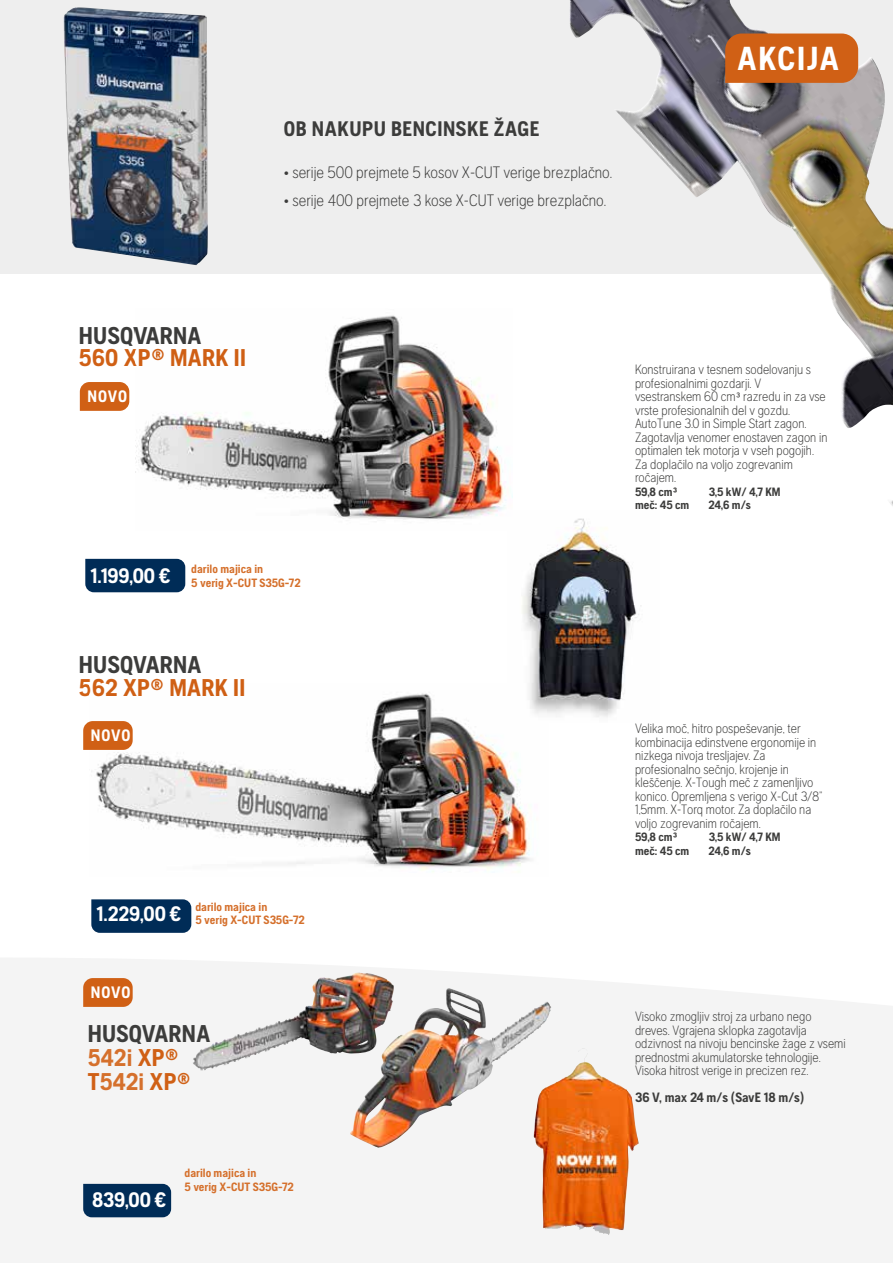
<style>
.page{position:relative;width:893px;height:1263px;background:#fff}
.page>*{position:absolute;margin:0;border:0;box-sizing:border-box;transform-origin:0 0}
.t1{font:700 33.15px "Husqvarna Gothic";letter-spacing:.045em;color:#fff}
.t2{font:700 24.15px/24px "Husqvarna Gothic";letter-spacing:.01em;color:#3c3c3b}
.t3{font:700 24.15px "Husqvarna Gothic";letter-spacing:.01em;color:#d06015}
.t4{font:700 21px "Husqvarna Gothic";letter-spacing:.025em;color:#3c3c3b}
.t5{font:700 20.85px "Husqvarna Gothic";letter-spacing:-.005em;color:#fff}
.t6{font:300 16.5px "Husqvarna Gothic";color:#3c3c3b}
.t7{font:700 16.5px "Husqvarna Gothic";letter-spacing:.045em;color:#fff}
.t8{font:300 13.5px/13.5px "Husqvarna Gothic";color:#3c3c3b}
.t9{font:700 13.5px "Husqvarna Gothic";color:#3c3c3b}
.t10{font:700 12px/13.5px "Husqvarna Gothic";color:#d5702c}
.t11{font:700 12px "Husqvarna Gothic";color:#3c3c3b}
.s1{color:#d5702c}
.s2{color:#d06015}
.s3{font-weight:400;font-size:12px}
</style>
<div class="page">
<div style="left:0;top:0;width:893px;height:274px;background:#eee"></div>
<img style="left:570px;top:0;width:323px;height:506px">
<svg style="left:0;top:958px;width:893px;height:305px;fill:#f4f4f4"></svg>
<img style="left:91px;top:693px;width:440px;height:179px">
<div style="left:725px;top:34px;width:133px;height:49px;background:#d06015"></div>
<img style="left:64px;top:7px;width:144px;height:258px">
<img style="left:135px;top:315px;width:378px;height:205px">
<div style="left:85px;top:559px;width:100px;height:33px;background:#002c57"></div>
<svg style="left:91px;top:899px;width:100px;height:34px;background:#08325c"></svg>
<svg style="left:83px;top:978px;width:50px;height:29px"></svg>
<div style="left:83px;top:1184px;width:88px;height:33px;background:#002c57"></div>
<img style="left:532px;top:1048px;width:65px;height:183px">
<img style="left:287px;top:973px;width:70px;height:47px">
<img style="left:508px;top:510px;width:133px;height:213px">
<svg style="left:83px;top:721px;width:50px;height:29px"></svg>
<svg style="left:80px;top:382px;width:49px;height:29px"></svg>
<h3 class="t4" style="left:284px;top:117px;width:257px">OB NAKUPU BENCINSKE ŽAGE</h3>
<p class="t6" style="left:284px;top:164px;width:330px">• serije 500 prejmete 5 kosov X-CUT verige brezplačno.</p>
<p class="t6" style="left:284px;top:191px;width:324px">• serije 400 prejmete 3 kose X-CUT verige brezplačno.</p>
<h1 class="t1" style="left:738px;top:39px;width:103px">AKCIJA</h1>
<h2 class="t2" style="left:79px;top:323px;width:124px">HUSQVARNA</h2>
<h2 class="t3" style="left:79px;top:344px;width:169px">560 XP® MARK II</h2>
<p class="t7" style="left:87px;top:387px;width:41px">NOVO</p>
<h3 class="t5" style="left:91px;top:563px;width:81px">1.199,00 €</h3>
<p class="t10" style="left:191px;top:562px;width:111px">darilo majica in<br>5 verig X-CUT S35G-72</p>
<h2 class="t2" style="left:79px;top:652px;width:124px">HUSQVARNA</h2>
<h2 class="t3" style="left:79px;top:673px;width:168px">562 XP® MARK II</h2>
<p class="t7" style="left:91px;top:726px;width:41px">NOVO</p>
<h3 class="t5" style="left:97px;top:901px;width:86px">1.229,00 €</h3>
<p class="t10" style="left:195px;top:900px;width:111px">darilo majica in<br>5 verig X-CUT S35G-72</p>
<p class="t7" style="left:91px;top:983px;width:41px">NOVO</p>
<h2 class="t2" style="left:88px;top:1021px;width:124px">HUSQVARNA<br><span class="s1">542i</span> <span class="s2">XP®<br>T</span><span class="s1">542i</span> <span class="s2">XP®</span></h2>
<h3 class="t5" style="left:92px;top:1188px;width:76px">839,00 €</h3>
<p class="t10" style="left:185px;top:1166px;width:111px">darilo majica in<br>5 verig X-CUT S35G-72</p>
<p class="t8" style="left:635px;top:363px;width:194px">Konstruirana v tesnem sodelovanju s profesionalnimi gozdarji. V vsestranskem 60 cm<span class="s3">³</span> razredu in za vse vrste profesionalnih del v gozdu.<br>AutoTune 3.0 in Simple Start zagon.<br>Zagotavlja venomer enostaven zagon in optimalen tek motorja v vseh pogojih.<br>Za doplačilo na voljo zogrevanim ročajem.</p>
<p class="t11" style="left:635px;top:484px;width:44px">59,8 сm³</p>
<p class="t11" style="left:709px;top:484px;width:73px">3,5 kW/ 4,7 KM</p>
<p class="t11" style="left:635px;top:498px;width:56px">meč: 45 cm</p>
<p class="t11" style="left:709px;top:498px;width:44px">24,6 m/s</p>
<p class="t8" style="left:635px;top:722px;width:189px">Velika moč, hitro pospeševanje, ter kombinacija edinstvene ergonomije in nizkega nivoja tresljajev. Za profesionalno sečnjo, krojenje in kleščenje. X-Tough meč z zamenljivo konico. Opremljena s verigo X-Cut 3/8” 1,5mm. X-Torq motor. Za doplačilo na voljo zogrevanim ročajem.</p>
<p class="t11" style="left:635px;top:830px;width:44px">59,8 сm³</p>
<p class="t11" style="left:709px;top:830px;width:73px">3,5 kW/ 4,7 KM</p>
<p class="t11" style="left:635px;top:843px;width:56px">meč: 45 cm</p>
<p class="t11" style="left:709px;top:843px;width:44px">24,6 m/s</p>
<p class="t8" style="left:635px;top:1010px;width:212px">Visoko zmogljiv stroj za urbano nego dreves. Vgrajena sklopka zagotavlja odzivnost na nivoju bencinske žage z vsemi prednostmi akumulatorske tehnologije.<br>Visoka hitrost verige in precizen rez.</p>
<p class="t9" style="left:635px;top:1090px;width:171px">36 V, max 24 m/s (SavE 18 m/s)</p>
</div>
